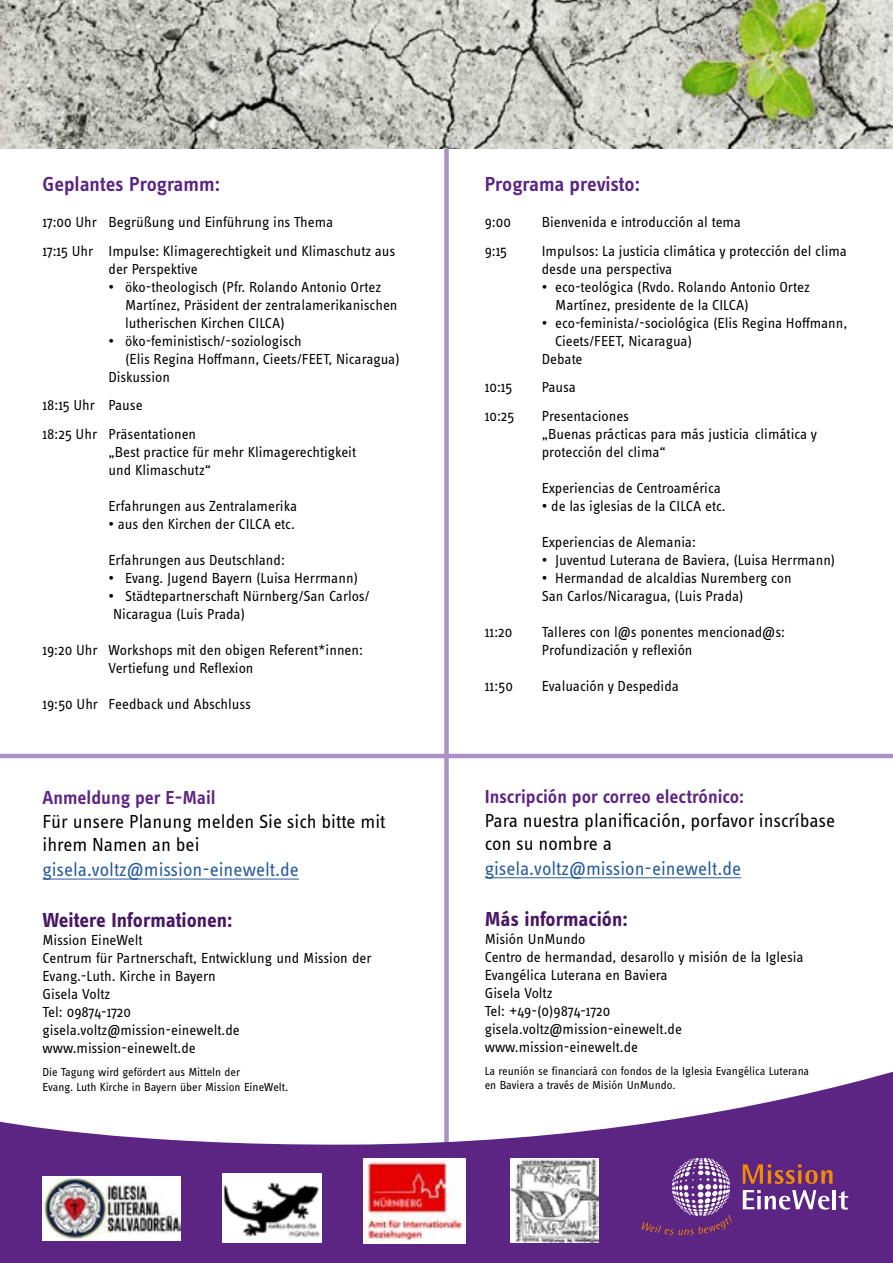
<style>
.page{position:relative;width:893px;height:1263px;background:#fff}
.page>*{position:absolute;margin:0;border:0;box-sizing:border-box;transform-origin:0 0}
.t1{font:700 21px "Info OT Text";color:#4a1863}
.t2{font:600 21px "Info OT Text";letter-spacing:-.005em;color:#5c2483}
.t3{font:19.5px/23.4px "Info OT Text";color:#000}
.t4{font:19.5px "Info OT Text";color:#275b9b}
.t5{font:600 19.5px "Info OT Text";color:#5c2483}
.t6{font:15px/18px "Info OT Text";color:#000}
.t7{font:12px/14.4px "Info OT Text";color:#000}
</style>
<div class="page">
<div style="left:444px;top:62px;width:5px;height:1096px;background:#ac92c4"></div>
<svg style="left:0;top:1069px;width:893px;height:194px;fill:#5c2483"></svg>
<svg style="left:743px;top:1164px;width:89px;height:20px"></svg>
<svg style="left:743px;top:1190px;width:86px;height:19px"></svg>
<hr style="left:833px;top:1190px;width:3px;height:19px;background:#fff">
<svg style="left:839px;top:1191px;width:9px;height:18px"></svg>
<svg style="left:642px;top:1158px;width:90px;height:77px"></svg>
<img style="left:222px;top:1173px;width:100px;height:69px">
<img style="left:511px;top:1159px;width:88px;height:83px">
<img style="left:364px;top:1159px;width:101px;height:84px">
<hr style="left:43px;top:879px;width:256px;height:1px;background:#275b9b">
<hr style="left:485px;top:877px;width:256px;height:1px;background:#275b9b">
<img style="left:0;top:0;width:893px;height:149px">
<hr style="left:0;top:754px;width:893px;height:4px;background:#ac92c4">
<img style="left:43px;top:1176px;width:137px;height:64px">
<h1 class="t2" style="left:43px;top:171px;width:179px">Geplantes Programm:</h1>
<p class="t6" style="left:43px;top:208px;width:354px;line-height:28.5px">17:00 Uhr Begrüßung und Einführung ins Thema<br>17:15 Uhr Impulse: Klimagerechtigkeit und Klimaschutz aus</p>
<p class="t6" style="left:109px;top:259px;width:91px">der Perspektive</p>
<p class="t6" style="left:125px;top:277px;width:274px;text-indent:-16px">• öko-theologisch (Pfr. Rolando Antonio Ortez<br>Martínez, Präsident der zentralamerikanischen lutherischen Kirchen CILCA)</p>
<p class="t6" style="left:109px;top:331px;width:195px">• öko-feministisch/-soziologisch</p>
<p class="t6" style="left:125px;top:349px;width:276px">(Elis Regina Hoffmann, Cieets/FEET, Nicaragua)</p>
<p class="t6" style="left:109px;top:367px;width:63px">Diskussion</p>
<p class="t6" style="left:43px;top:391px;width:155px;line-height:28.5px">18:15 Uhr Pause<br>18:25 Uhr Präsentationen</p>
<p class="t6" style="left:109px;top:442px;width:249px">„Best practice für mehr Klimagerechtigkeit und Klimaschutz“</p>
<p class="t6" style="left:109px;top:496px;width:190px">Erfahrungen aus Zentralamerika</p>
<p class="t6" style="left:109px;top:514px;width:188px">• aus den Kirchen der CILCA etc.</p>
<p class="t6" style="left:109px;top:550px;width:178px">Erfahrungen aus Deutschland:</p>
<p class="t6" style="left:109px;top:568px;width:251px">• Evang. Jugend Bayern (Luisa Herrmann)</p>
<p class="t6" style="left:113px;top:586px;width:258px;text-indent:-4px">• Städtepartnerschaft Nürnberg/San Carlos/<br>Nicaragua (Luis Prada)</p>
<p class="t6" style="left:109px;top:640px;width:256px;text-indent:-66px">19:20 Uhr Workshops mit den obigen Referent*innen:<br>Vertiefung und Reflexion</p>
<p class="t6" style="left:43px;top:694px;width:210px">19:50 Uhr Feedback und Abschluss</p>
<h2 class="t5" style="left:43px;top:786px;width:175px">Anmeldung per E-Mail</h2>
<h2 class="t3" style="left:43px;top:809px;width:344px">Für unsere Planung melden Sie sich bitte mit ihrem Namen an bei</h2>
<h2 class="t4" style="left:43px;top:858px;width:258px">gisela.voltz@mission-einewelt.de</h2>
<h1 class="t1" style="left:43px;top:907px;width:192px">Weitere Informationen:</h1>
<p class="t6" style="left:43px;top:930px;width:331px">Mission EineWelt<br>Centrum für Partnerschaft, Entwicklung und Mission der<br>Evang.-Luth. Kirche in Bayern<br>Gisela Voltz<br>Tel: 09874-1720<br>gisela.voltz@mission-einewelt.de www.mission-einewelt.de</p>
<p class="t7" style="left:43px;top:1065px;width:247px">Die Tagung wird gefördert aus Mitteln der<br>Evang. Luth Kirche in Bayern über Mission EineWelt.</p>
<h1 class="t2" style="left:485px;top:171px;width:157px">Programa previsto:</h1>
<p class="t6" style="left:485px;top:213px;width:28px">9:00</p>
<p class="t6" style="left:542px;top:213px;width:201px">Bienvenida e introducción al tema</p>
<p class="t6" style="left:485px;top:241px;width:24px">9:15</p>
<p class="t6" style="left:542px;top:241px;width:307px">Impulsos: La justicia climática y protección del clima desde una perspectiva</p>
<p class="t6" style="left:555px;top:277px;width:256px;text-indent:-14px">• eco-teológica (Rvdo. Rolando Antonio Ortez<br>Martínez, presidente de la CILCA)</p>
<p class="t6" style="left:542px;top:313px;width:307px">• eco-feminista/-sociológica (Elis Regina Hoffmann,</p>
<p class="t6" style="left:555px;top:331px;width:138px">Cieets/FEET, Nicaragua)</p>
<p class="t6" style="left:542px;top:349px;width:42px">Debate</p>
<p class="t6" style="left:485px;top:378px;width:29px">10:15</p>
<p class="t6" style="left:542px;top:378px;width:36px">Pausa</p>
<p class="t6" style="left:485px;top:406px;width:31px">10:25</p>
<p class="t6" style="left:542px;top:406px;width:277px">Presentaciones<br>„Buenas prácticas para más justicia climática y protección del clima“</p>
<p class="t6" style="left:542px;top:478px;width:181px">Experiencias de Centroamérica</p>
<p class="t6" style="left:542px;top:496px;width:186px">• de las iglesias de la CILCA etc.</p>
<p class="t6" style="left:542px;top:532px;width:156px">Experiencias de Alemania:</p>
<p class="t6" style="left:542px;top:550px;width:295px">• Juventud Luterana de Baviera, (Luisa Herrmann)</p>
<p class="t6" style="left:542px;top:568px;width:251px">• Hermandad de alcaldias Nuremberg con<br>San Carlos/Nicaragua, (Luis Prada)</p>
<p class="t6" style="left:485px;top:622px;width:29px">11:20</p>
<p class="t6" style="left:542px;top:622px;width:245px">Talleres con l@s ponentes mencionad@s:<br>Profundización y reflexión</p>
<p class="t6" style="left:485px;top:676px;width:30px">11:50</p>
<p class="t6" style="left:542px;top:676px;width:139px">Evaluación y Despedida</p>
<h2 class="t5" style="left:485px;top:785px;width:261px">Inscripción por correo electrónico:</h2>
<h2 class="t3" style="left:485px;top:808px;width:352px">Para nuestra planificación, porfavor inscríbase con su nombre a</h2>
<h2 class="t4" style="left:485px;top:857px;width:258px">gisela.voltz@mission-einewelt.de</h2>
<h1 class="t1" style="left:485px;top:906px;width:144px">Más información:</h1>
<p class="t6" style="left:485px;top:929px;width:320px">Misión UnMundo<br>Centro de hermandad, desarollo y misión de la Iglesia<br>Evangélica Luterana en Baviera<br>Gisela Voltz<br>Tel: +49-(0)9874-1720 gisela.voltz@mission-einewelt.de www.mission-einewelt.de</p>
<p class="t7" style="left:485px;top:1063px;width:326px">La reunión se financiará con fondos de la Iglesia Evangélica Luterana en Baviera a través de Misión UnMundo.</p>
</div>
